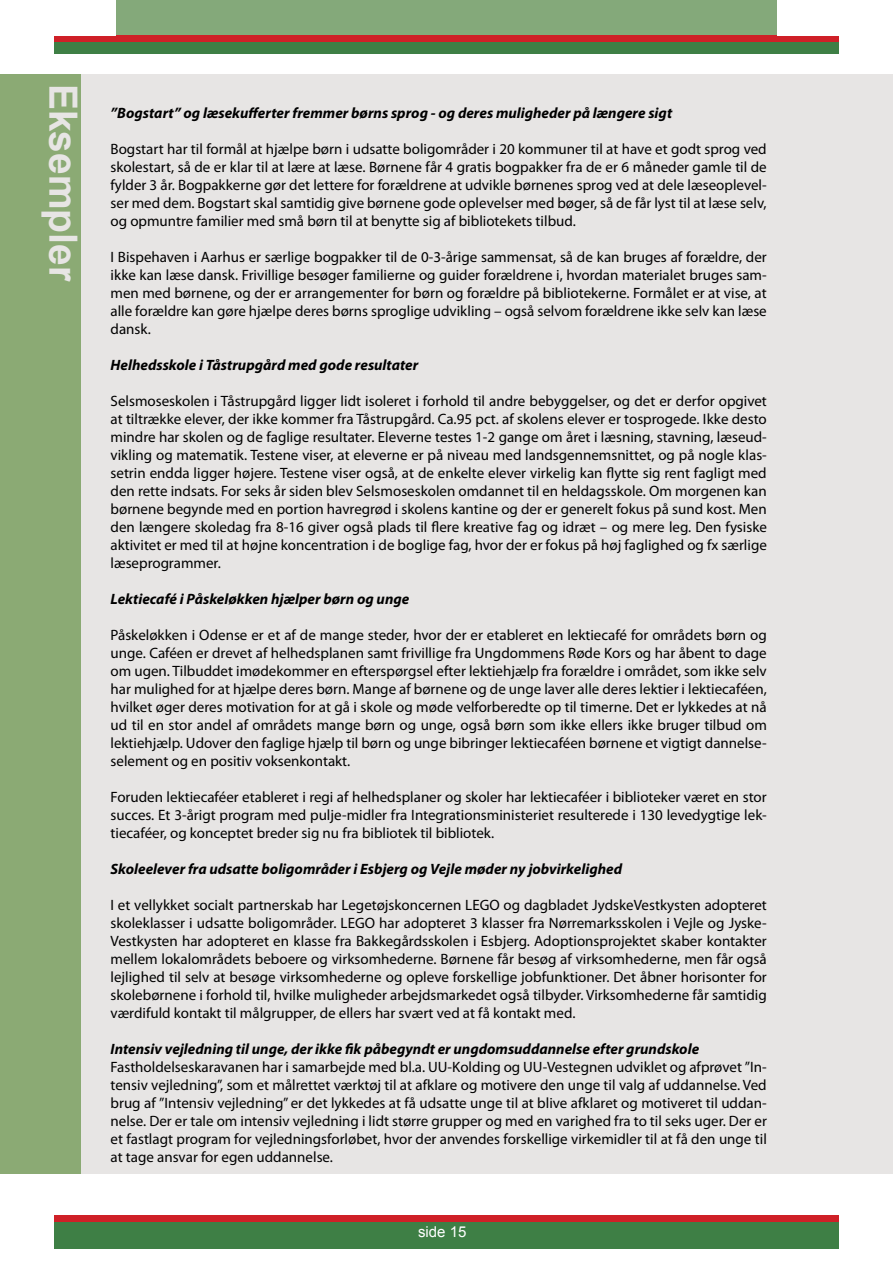
<style>
.page{position:relative;width:893px;height:1263px;background:#fff}
.page>*{position:absolute;margin:0;border:0;box-sizing:border-box;transform-origin:0 0}
.t1{font:700 39px "Arial";color:#e7e5e4}
.t2{font:15px/18px "Myriad Pro";color:#000;text-align:justify}
.t3{font:italic 700 15px "Myriad Pro";color:#000}
.t4{font:15px "Arial";color:#fff}
</style>
<div class="page">
<div style="left:54px;top:0;width:785px;height:36px;background:#84a97a"></div>
<div style="left:54px;top:40px;width:785px;height:14px;background:#3e7f45"></div>
<div style="left:54px;top:36px;width:785px;height:6px;background:#cf2027"></div>
<div style="left:778px;top:0;width:115px;height:36px;background:#fff"></div>
<div style="left:0;top:0;width:116px;height:36px;background:#fff"></div>
<div style="left:54px;top:1221px;width:785px;height:27px;background:#3e7f45"></div>
<div style="left:54px;top:1215px;width:785px;height:6px;background:#cf2027"></div>
<div style="left:81px;top:74px;width:812px;height:1100px;background:#e7e5e4"></div>
<div style="left:0;top:74px;width:81px;height:1100px;background:#8baa74"></div>
<h4 class="t1" style="left:89px;top:84px;width:199px;rotate:90deg">Eksempler</h4>
<h5 class="t3" style="left:111px;top:103px;width:563px">”Bogstart” og læsekufferter fremmer børns sprog - og deres muligheder på længere sigt</h5>
<p class="t2" style="left:111px;top:139px;width:658px">Bogstart har til formål at hjælpe børn i udsatte boligområder i 20 kommuner til at have et godt sprog ved skolestart, så de er klar til at lære at læse. Børnene får 4 gratis bogpakker fra de er 6 måneder gamle til de fylder 3 år. Bogpakkerne gør det lettere for forældrene at udvikle børnenes sprog ved at dele læseoplevel&shy;ser med dem. Bogstart skal samtidig give børnene gode oplevelser med bøger, så de får lyst til at læse selv, og opmuntre familier med små børn til at benytte sig af bibliotekets tilbud.</p>
<p class="t2" style="left:111px;top:247px;width:658px">I Bispehaven i Aarhus er særlige bogpakker til de 0-3-årige sammensat, så de kan bruges af forældre, der ikke kan læse dansk. Frivillige besøger familierne og guider forældrene i, hvordan materialet bruges sam&shy;men med børnene, og der er arrangementer for børn og forældre på bibliotekerne. Formålet er at vise, at alle forældre kan gøre hjælpe deres børns sproglige udvikling – også selvom forældrene ikke selv kan læse dansk.</p>
<h5 class="t3" style="left:111px;top:355px;width:309px">Helhedsskole i Tåstrupgård med gode resultater</h5>
<p class="t2" style="left:111px;top:391px;width:658px">Selsmoseskolen i Tåstrupgård ligger lidt isoleret i forhold til andre bebyggelser, og det er derfor opgivet at tiltrække elever, der ikke kommer fra Tåstrupgård. Ca.95 pct. af skolens elever er tosprogede. Ikke desto mindre har skolen og de faglige resultater. Eleverne testes 1-2 gange om året i læsning, stavning, læseud&shy;vikling og matematik. Testene viser, at eleverne er på niveau med landsgennemsnittet, og på nogle klas&shy;setrin endda ligger højere. Testene viser også, at de enkelte elever virkelig kan flytte sig rent fagligt med den rette indsats. For seks år siden blev Selsmoseskolen omdannet til en heldagsskole. Om morgenen kan børnene begynde med en portion havregrød i skolens kantine og der er generelt fokus på sund kost. Men den længere skoledag fra 8-16 giver også plads til flere kreative fag og idræt – og mere leg. Den fysiske aktivitet er med til at højne koncentration i de boglige fag, hvor der er fokus på høj faglighed og fx særlige læseprogrammer.</p>
<h5 class="t3" style="left:111px;top:589px;width:300px">Lektiecafé i Påskeløkken hjælper børn og unge</h5>
<p class="t2" style="left:111px;top:625px;width:658px">Påskeløkken i Odense er et af de mange steder, hvor der er etableret en lektiecafé for områdets børn og unge. Caféen er drevet af helhedsplanen samt frivillige fra Ungdommens Røde Kors og har åbent to dage om ugen. Tilbuddet imødekommer en efterspørgsel efter lektiehjælp fra forældre i området, som ikke selv har mulighed for at hjælpe deres børn. Mange af børnene og de unge laver alle deres lektier i lektiecaféen, hvilket øger deres motivation for at gå i skole og møde velforberedte op til timerne. Det er lykkedes at nå ud til en stor andel af områdets mange børn og unge, også børn som ikke ellers ikke bruger tilbud om lektiehjælp. Udover den faglige hjælp til børn og unge bibringer lektiecaféen børnene et vigtigt dannelse&shy;selement og en positiv voksenkontakt.</p>
<p class="t2" style="left:111px;top:787px;width:658px">Foruden lektiecaféer etableret i regi af helhedsplaner og skoler har lektiecaféer i biblioteker været en stor succes. Et 3-årigt program med pulje-midler fra Integrationsministeriet resulterede i 130 levedygtige lek&shy;tiecaféer, og konceptet breder sig nu fra bibliotek til bibliotek.</p>
<h5 class="t3" style="left:111px;top:859px;width:513px">Skoleelever fra udsatte boligområder i Esbjerg og Vejle møder ny jobvirkelighed</h5>
<p class="t2" style="left:111px;top:895px;width:658px">I et vellykket socialt partnerskab har Legetøjskoncernen LEGO og dagbladet JydskeVestkysten adopteret skoleklasser i udsatte boligområder. LEGO har adopteret 3 klasser fra Nørremarksskolen i Vejle og Jyske-Vestkysten har adopteret en klasse fra Bakkegårdsskolen i Esbjerg. Adoptionsprojektet skaber kontakter mellem lokalområdets beboere og virksomhederne. Børnene får besøg af virksomhederne, men får også lejlighed til selv at besøge virksomhederne og opleve forskellige jobfunktioner. Det åbner horisonter for skolebørnene i forhold til, hvilke muligheder arbejdsmarkedet også tilbyder. Virksomhederne får samtidig værdifuld kontakt til målgrupper, de ellers har svært ved at få kontakt med.</p>
<h5 class="t3" style="left:111px;top:1039px;width:590px">Intensiv vejledning til unge, der ikke fik påbegyndt er ungdomsuddannelse efter grundskole</h5>
<p class="t2" style="left:111px;top:1057px;width:658px">Fastholdelseskaravanen har i samarbejde med bl.a. UU-Kolding og UU-Vestegnen udviklet og afprøvet ”In&shy;tensiv vejledning”, som et målrettet værktøj til at afklare og motivere den unge til valg af uddannelse. Ved brug af ”Intensiv vejledning” er det lykkedes at få udsatte unge til at blive afklaret og motiveret til uddan&shy;nelse. Der er tale om intensiv vejledning i lidt større grupper og med en varighed fra to til seks uger. Der er et fastlagt program for vejledningsforløbet, hvor der anvendes forskellige virkemidler til at få den unge til at tage ansvar for egen uddannelse.</p>
<p class="t4" style="left:418px;top:1222px;width:50px">side 15</p>
</div>
